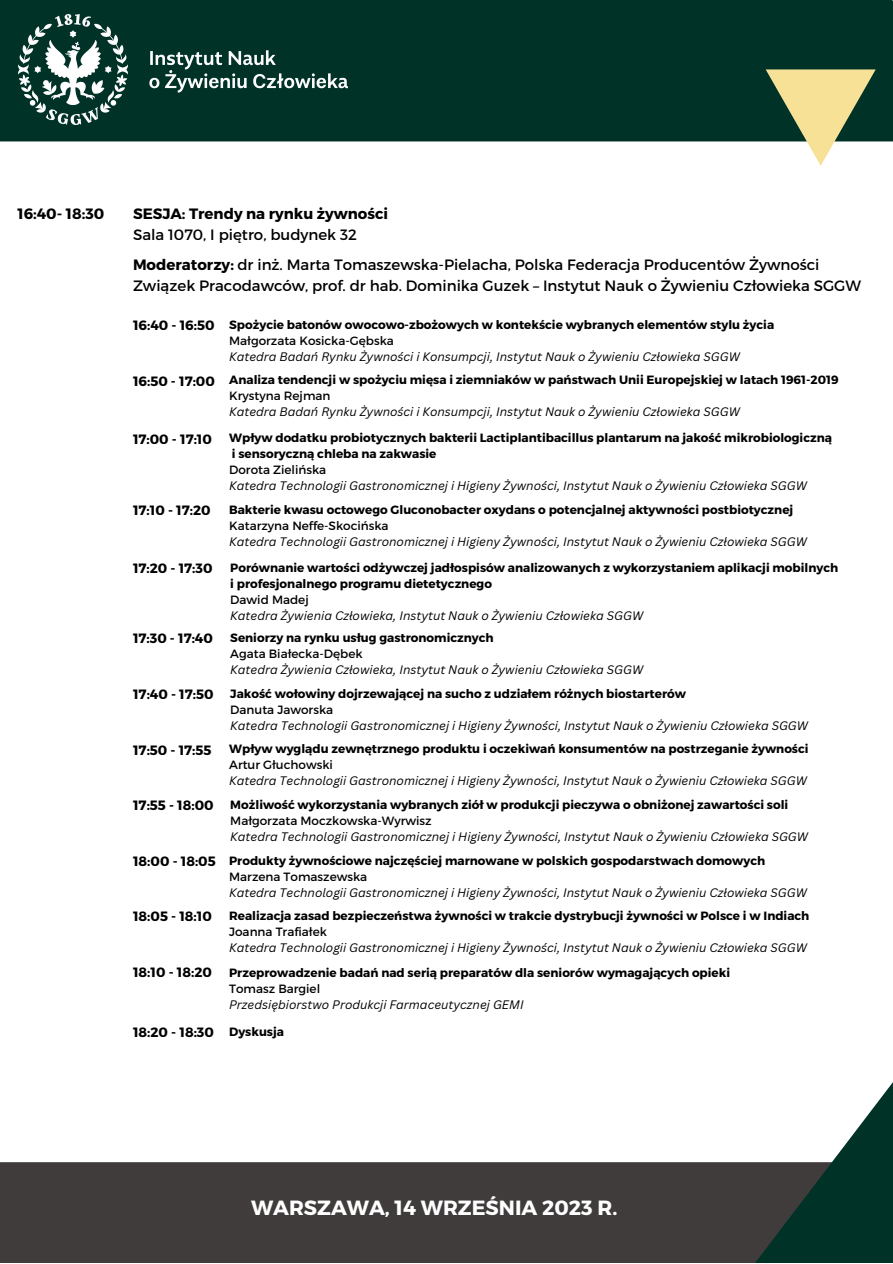
<style>
.page{position:relative;width:893px;height:1264px;background:#fff}
.page>*{position:absolute;margin:0;border:0;box-sizing:border-box;transform-origin:0 0}
.t1{font:700 20.55px "Montserrat";color:#fff}
.t2{font:15px/20.5px "Montserrat";color:#000}
.t3{font:700 15px "Montserrat";color:#000}
.t4{font:700 13.5px "Montserrat";color:#000}
.t5{font:700 12px "Montserrat";color:#000}
.t6{font:italic 12px "Canva Sans";color:#000}
.t7{font:12px "Montserrat";color:#000}
.s1{font-weight:700}
</style>
<div class="page">
<div style="left:0;top:0;width:892px;height:141px;background:#013228"></div>
<img style="left:18px;top:14px;width:329px;height:111px">
<svg style="left:765px;top:69px;width:110px;height:97px"></svg>
<div style="left:0;top:1162px;width:834px;height:100px;background:#413c3c"></div>
<svg style="left:532px;top:1083px;width:360px;height:179px"></svg>
<p class="t3" style="left:18px;top:204px;width:88px">16:40- 18:30</p>
<p class="t3" style="left:133px;top:204px;width:257px">SESJA: Trendy na rynku żywności</p>
<p class="t2" style="left:133px;top:223px;width:225px">Sala 1070, I piętro, budynek 32</p>
<p class="t2" style="left:133px;top:254px;width:729px"><span class="s1">Moderatorzy:</span> dr inż. Marta Tomaszewska-Pielacha, Polska Federacja Producentów Żywności<br>Związek Pracodawców, prof. dr hab. Dominika Guzek – Instytut Nauk o Żywieniu Człowieka SGGW</p>
<p class="t4" style="left:133px;top:316px;width:83px">16:40 - 16:50</p>
<p class="t4" style="left:133px;top:372px;width:83px">16:50 - 17:00</p>
<p class="t4" style="left:133px;top:430px;width:80px">17:00 - 17:10</p>
<p class="t4" style="left:133px;top:501px;width:79px">17:10 - 17:20</p>
<p class="t4" style="left:133px;top:559px;width:81px">17:20 - 17:30</p>
<p class="t4" style="left:133px;top:629px;width:81px">17:30 - 17:40</p>
<p class="t4" style="left:133px;top:685px;width:82px">17:40 - 17:50</p>
<p class="t4" style="left:133px;top:741px;width:80px">17:50 - 17:55</p>
<p class="t4" style="left:133px;top:796px;width:82px">17:55 - 18:00</p>
<p class="t4" style="left:133px;top:852px;width:84px">18:00 - 18:05</p>
<p class="t5" style="left:229px;top:317px;width:546px">Spożycie batonów owocowo-zbożowych w kontekście wybranych elementów stylu życia</p>
<p class="t7" style="left:229px;top:332px;width:166px">Małgorzata Kosicka-Gębska</p>
<p class="t6" style="left:229px;top:348px;width:512px">Katedra Badań Rynku Żywności i Konsumpcji, Instytut Nauk o Żywieniu Człowieka SGGW</p>
<p class="t5" style="left:229px;top:372px;width:611px">Analiza tendencji w spożyciu mięsa i ziemniaków w państwach Unii Europejskiej w latach 1961-2019</p>
<p class="t7" style="left:229px;top:388px;width:103px">Krystyna Rejman</p>
<p class="t6" style="left:229px;top:403px;width:512px">Katedra Badań Rynku Żywności i Konsumpcji, Instytut Nauk o Żywieniu Człowieka SGGW</p>
<p class="t5" style="left:229px;top:430px;width:604px">Wpływ dodatku probiotycznych bakterii Lactiplantibacillus plantarum na jakość mikrobiologiczną</p>
<p class="t5" style="left:232px;top:446px;width:206px">i sensoryczną chleba na zakwasie</p>
<p class="t7" style="left:229px;top:462px;width:99px">Dorota Zielińska</p>
<p class="t6" style="left:229px;top:477px;width:579px">Katedra Technologii Gastronomicznej i Higieny Żywności, Instytut Nauk o Żywieniu Człowieka SGGW</p>
<p class="t5" style="left:229px;top:501px;width:565px">Bakterie kwasu octowego Gluconobacter oxydans o potencjalnej aktywności postbiotycznej</p>
<p class="t7" style="left:229px;top:517px;width:161px">Katarzyna Neffe-Skocińska</p>
<p class="t6" style="left:229px;top:533px;width:579px">Katedra Technologii Gastronomicznej i Higieny Żywności, Instytut Nauk o Żywieniu Człowieka SGGW</p>
<p class="t5" style="left:230px;top:559px;width:609px">Porównanie wartości odżywczej jadłospisów analizowanych z wykorzystaniem aplikacji mobilnych</p>
<p class="t5" style="left:230px;top:575px;width:263px">i profesjonalnego programu dietetycznego</p>
<p class="t7" style="left:230px;top:591px;width:80px">Dawid Madej</p>
<p class="t6" style="left:230px;top:607px;width:414px">Katedra Żywienia Człowieka, Instytut Nauk o Żywieniu Człowieka SGGW</p>
<p class="t5" style="left:230px;top:630px;width:265px">Seniorzy na rynku usług gastronomicznych</p>
<p class="t7" style="left:230px;top:646px;width:134px">Agata Białecka-Dębek</p>
<p class="t6" style="left:230px;top:661px;width:414px">Katedra Żywienia Człowieka, Instytut Nauk o Żywieniu Człowieka SGGW</p>
<p class="t5" style="left:230px;top:685px;width:457px">Jakość wołowiny dojrzewającej na sucho z udziałem różnych biostarterów</p>
<p class="t7" style="left:230px;top:701px;width:104px">Danuta Jaworska</p>
<p class="t6" style="left:230px;top:717px;width:579px">Katedra Technologii Gastronomicznej i Higieny Żywności, Instytut Nauk o Żywieniu Człowieka SGGW</p>
<p class="t5" style="left:229px;top:741px;width:581px">Wpływ wyglądu zewnętrznego produktu i oczekiwań konsumentów na postrzeganie żywności</p>
<p class="t7" style="left:229px;top:757px;width:105px">Artur Głuchowski</p>
<p class="t6" style="left:229px;top:772px;width:579px">Katedra Technologii Gastronomicznej i Higieny Żywności, Instytut Nauk o Żywieniu Człowieka SGGW</p>
<p class="t5" style="left:230px;top:797px;width:559px">Możliwość wykorzystania wybranych ziół w produkcji pieczywa o obniżonej zawartości soli</p>
<p class="t7" style="left:230px;top:813px;width:203px">Małgorzata Moczkowska-Wyrwisz</p>
<p class="t6" style="left:230px;top:828px;width:579px">Katedra Technologii Gastronomicznej i Higieny Żywności, Instytut Nauk o Żywieniu Człowieka SGGW</p>
<p class="t5" style="left:229px;top:852px;width:537px">Produkty żywnościowe najczęściej marnowane w polskich gospodarstwach domowych</p>
<p class="t7" style="left:229px;top:868px;width:139px">Marzena Tomaszewska</p>
<p class="t6" style="left:229px;top:884px;width:579px">Katedra Technologii Gastronomicznej i Higieny Żywności, Instytut Nauk o Żywieniu Człowieka SGGW</p>
<p class="t4" style="left:133px;top:907px;width:80px">18:05 - 18:10</p>
<p class="t5" style="left:229px;top:907px;width:581px">Realizacja zasad bezpieczeństwa żywności w trakcie dystrybucji żywności w Polsce i w Indiach</p>
<p class="t7" style="left:229px;top:923px;width:99px">Joanna Trafiałek</p>
<p class="t6" style="left:229px;top:939px;width:579px">Katedra Technologii Gastronomicznej i Higieny Żywności, Instytut Nauk o Żywieniu Człowieka SGGW</p>
<p class="t4" style="left:133px;top:963px;width:80px">18:10 - 18:20</p>
<p class="t5" style="left:229px;top:965px;width:502px">Przeprowadzenie badań nad serią preparatów dla seniorów wymagających opieki</p>
<p class="t7" style="left:229px;top:981px;width:93px">Tomasz Bargiel</p>
<p class="t6" style="left:229px;top:996px;width:296px">Przedsiębiorstwo Produkcji Farmaceutycznej GEMI</p>
<p class="t4" style="left:133px;top:1023px;width:82px">18:20 - 18:30</p>
<p class="t5" style="left:229px;top:1024px;width:56px">Dyskusja</p>
<p class="t1" style="left:251px;top:1194px;width:368px">WARSZAWA, 14 WRZEŚNIA 2023 R.</p>
</div>
